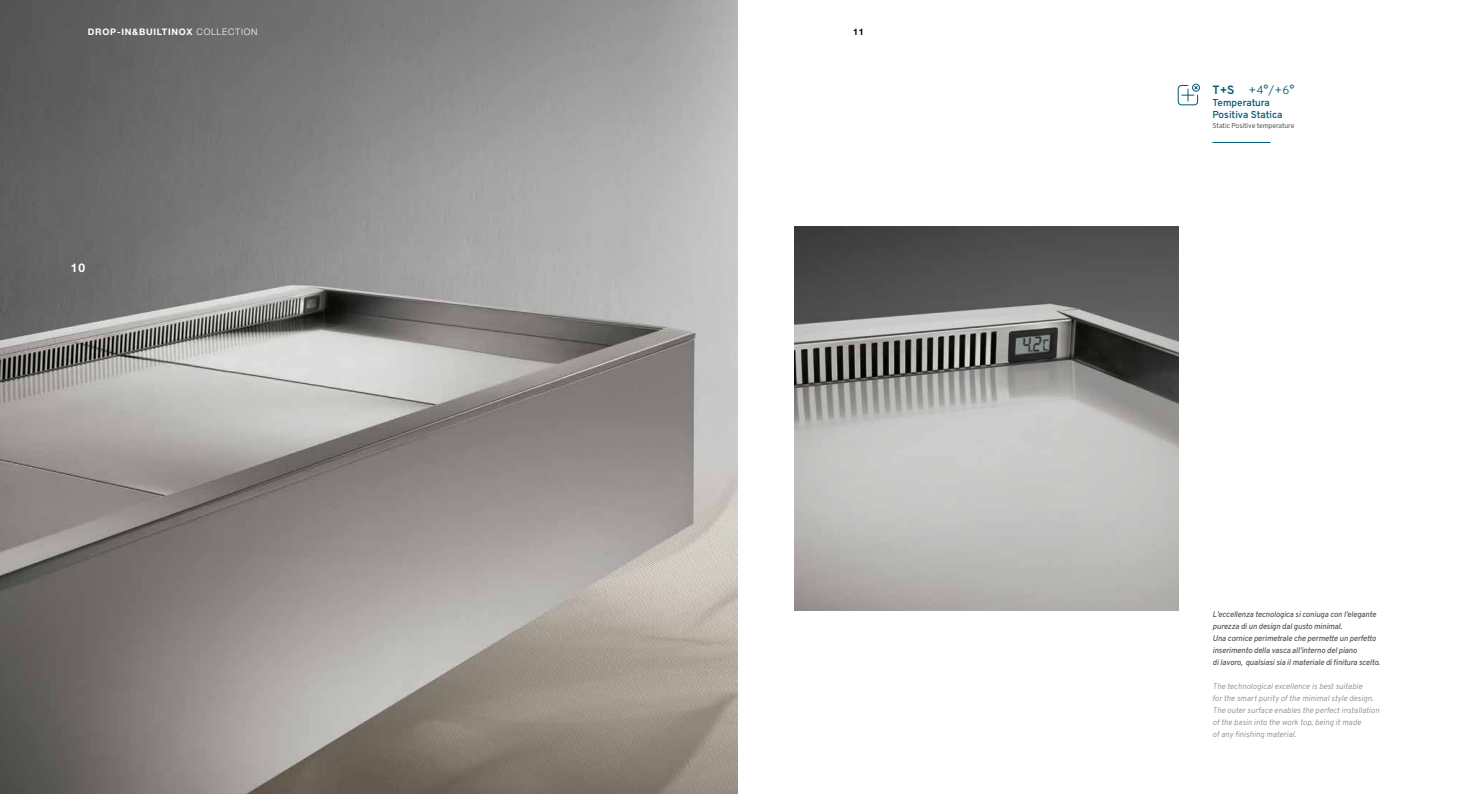
<style>
.page{position:relative;width:1475px;height:794px;background:#fff}
.page>*{position:absolute;margin:0;border:0;box-sizing:border-box;transform-origin:0 0}
.t1{font:300 12px "Overpass";color:#005975}
.t2{font:700 12px "Helvetica Neue LT Std";color:#fff}
.t3{font:600 10px/12px "Overpass";color:#005975}
.t4{font:700 9px "Helvetica Neue LT Std";letter-spacing:.08em;color:#fff}
.t5{font:700 9px "Helvetica Neue LT Std";color:#000}
.t6{font:italic 600 8px/12px "Overpass";letter-spacing:-.02em;color:#575756}
.t7{font:italic 300 8px/12px "Overpass";color:#878787}
.t8{font:7px "Overpass";letter-spacing:-.02em;color:#575756}
.s1{font-weight:300}
.s2{font-weight:700}
</style>
<div class="page">
<img style="left:794px;top:227px;width:383px;height:384px">
<img style="left:0;top:0;width:737px;height:794px">
<hr style="left:1212px;top:142px;width:57px;height:1px;background:#005975">
<svg style="left:1177px;top:85px;width:20px;height:20px"></svg>
<div style="left:1191px;top:84px;width:8px;height:8px;border:1px solid #005975;border-radius:50%"></div>
<p class="t4" style="left:88px;top:26px;width:171px">DROP-IN&amp;BUILTINOX <span class="s1">COLLECTION</span></p>
<h1 class="t2" style="left:71px;top:260px;width:16px">10</h1>
<p class="t5" style="left:853px;top:26px;width:12px">11</p>
<h1 class="t1" style="left:1212px;top:83px;width:83px"><span class="s2">T+S</span> +4°/+6°</h1>
<p class="t3" style="left:1212px;top:97px;width:71px">Temperatura<br>Positiva Statica</p>
<p class="t8" style="left:1212px;top:121px;width:83px">Static Positive temperature</p>
<p class="t6" style="left:1212px;top:608px;width:169px">L’eccellenza tecnologica si coniuga con l’elegante purezza di un design dal gusto minimal.<br>Una cornice perimetrale che permette un perfetto inserimento della vasca all’interno del piano<br>di lavoro, qualsiasi sia il materiale di finitura scelto.</p>
<p class="t7" style="left:1212px;top:680px;width:168px">The technological excellence is best suitable<br>for the smart purity of the minimal style design.<br>The outer surface enables the perfect installation of the basin into the work top, being it made<br>of any finishing material.</p>
</div>
